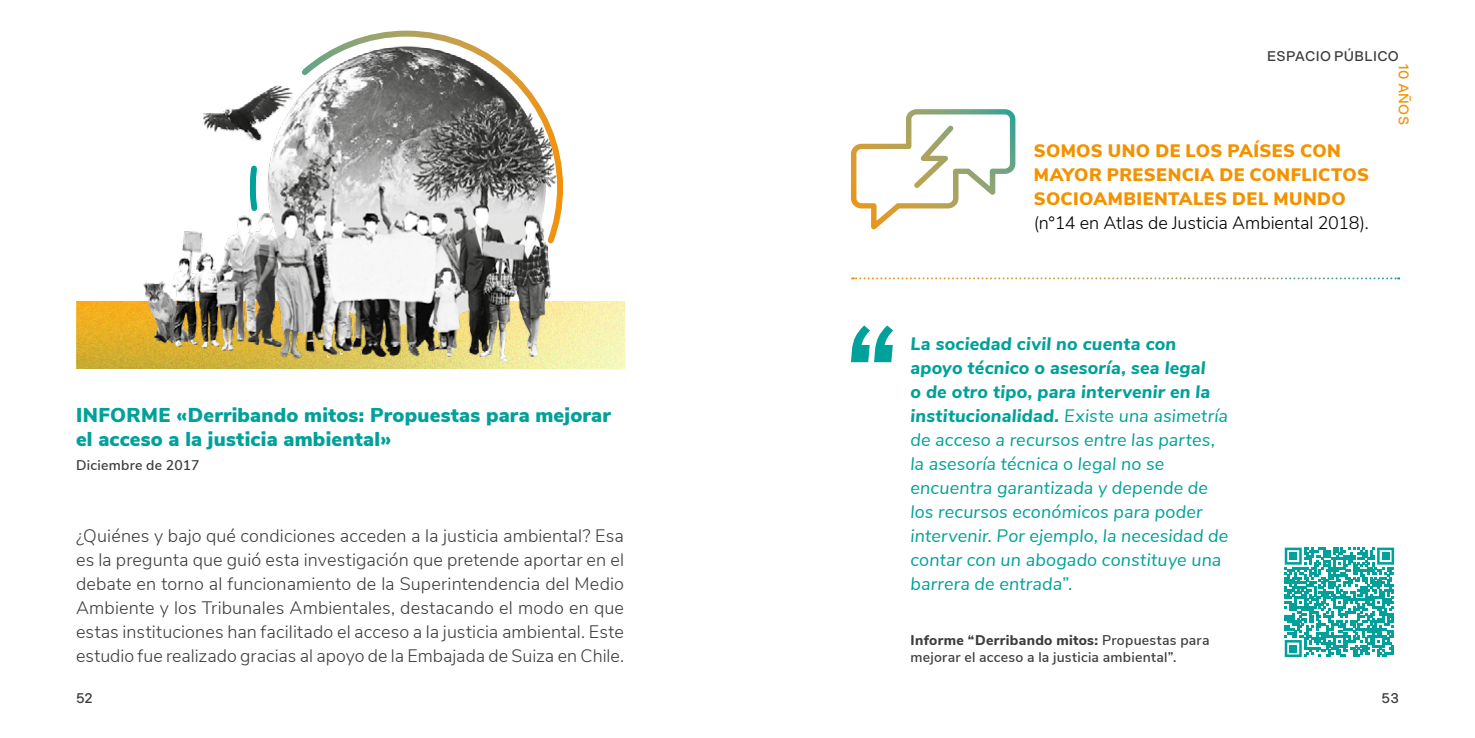
<style>
.page{position:relative;width:1475px;height:738px;background:#fff}
.page>*{position:absolute;margin:0;border:0;box-sizing:border-box;transform-origin:0 0}
.t1{font:900 20px/24px "Nunito Sans";letter-spacing:.01em;color:#00a19a}
.t2{font:300 18px/24px "Nunito Sans";color:#3c3c3b;text-align:justify}
.t3{font:italic 18px/24px "Nunito Sans";letter-spacing:.01em;color:#00a19a}
.t4{font:900 18px/24px "Nunito Sans";letter-spacing:.02em;color:#f39200}
.t5{font:300 18px "Nunito Sans";letter-spacing:-.005em;color:#000}
.t6{font:600 14px/16.8px "Nunito Sans";letter-spacing:.02em;color:#3c3c3b}
.t7{font:500 14px "Indivisible";letter-spacing:.02em;color:#3c3c3b}
.t8{font:500 14px "Indivisible";letter-spacing:.025em;color:#f39200}
.s1{font-weight:800}
</style>
<div class="page">
<img style="left:76px;top:301px;width:548px;height:67px">
<img style="left:116px;top:85px;width:445px;height:284px">
<svg style="left:1284px;top:547px;width:109px;height:109px"></svg>
<div style="left:1289px;top:552px;width:7px;height:7px;background:#00a19a"></div>
<div style="left:1381px;top:552px;width:7px;height:7px;background:#00a19a"></div>
<div style="left:1289px;top:644px;width:7px;height:7px;background:#00a19a"></div>
<svg style="left:247px;top:162px;width:14px;height:53px"></svg>
<svg style="left:296px;top:30px;width:268px;height:218px"></svg>
<svg style="left:851px;top:325px;width:42px;height:37px"></svg>
<svg style="left:851px;top:277px;width:547px;height:2px"></svg>
<svg style="left:851px;top:109px;width:164px;height:120px"></svg>
<p class="t7" style="left:1266px;top:48px;width:133px">ESPACIO PÚBLICO</p>
<p class="t1" style="left:76px;top:401px;width:536px">INFORME «Derribando mitos: Propuestas para mejorar el acceso a la justicia ambiental»</p>
<p class="t6" style="left:76px;top:455px;width:125px">Diciembre de 2017</p>
<p class="t2" style="left:76px;top:522px;width:549px">¿Quiénes y bajo qué condiciones acceden a la justicia ambiental? Esa es la pregunta que guió esta investigación que pretende aportar en el debate en torno al funcionamiento de la Superintendencia del Medio Ambiente y los Tribunales Ambientales, destacando el modo en que estas instituciones han facilitado el acceso a la justicia ambiental. Este estudio fue realizado gracias al apoyo de la Embajada de Suiza en Chile.</p>
<p class="t4" style="left:1033px;top:138px;width:336px">SOMOS UNO DE LOS PAÍSES CON<br>MAYOR PRESENCIA DE CONFLICTOS<br>SOCIOAMBIENTALES DEL MUNDO</p>
<p class="t5" style="left:1033px;top:210px;width:336px">(n°14 en Atlas de Justicia Ambiental 2018).</p>
<p class="t8" style="left:1411px;top:64px;width:62px;rotate:90deg">10 AÑOS</p>
<p class="t3" style="left:910px;top:330px;width:319px"><span class="s1">La sociedad civil no cuenta con apoyo técnico o asesoría, sea legal<br>o de otro tipo, para intervenir en la institucionalidad.</span> Existe una asimetría de acceso a recursos entre las partes, la asesoría técnica o legal no se encuentra garantizada y depende de los recursos económicos para poder intervenir. Por ejemplo, la necesidad de contar con un abogado constituye una barrera de entrada”.</p>
<p class="t6" style="left:910px;top:630px;width:300px"><span class="s1">Informe “Derribando mitos:</span> Propuestas para mejorar el acceso a la justicia ambiental”.</p>
<p class="t7" style="left:76px;top:689px;width:18px">52</p>
<p class="t7" style="left:1381px;top:689px;width:19px">53</p>
</div>
